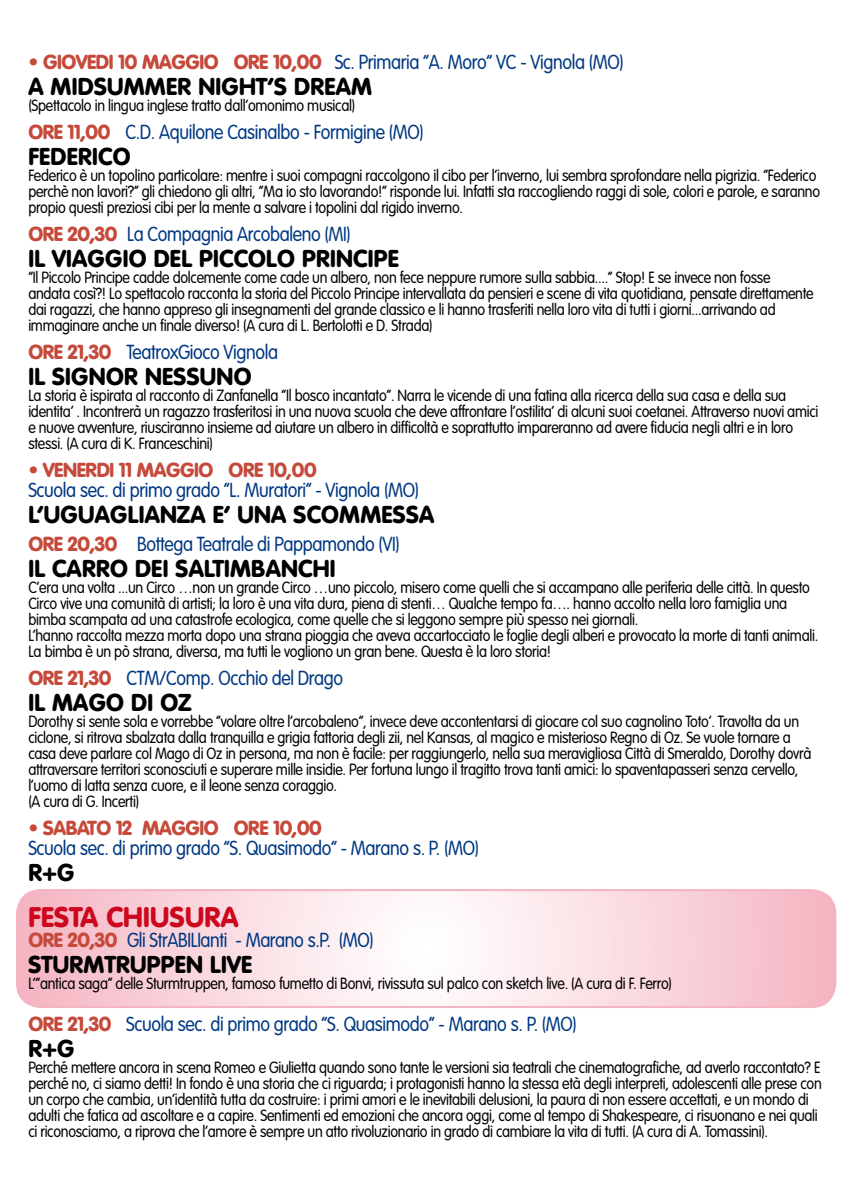
<style>
.page{position:relative;width:851px;height:1191px;background:#fff}
.page>*{position:absolute;margin:0;border:0;box-sizing:border-box;transform-origin:0 0}
.t1{font:900 28px "VAG Rounded";letter-spacing:.01em;color:#cd071e}
.t2{font:900 24px "VAG Rounded";letter-spacing:.01em;color:#000}
.t3{font:300 20px "VAG Rounded";letter-spacing:-.02em;color:#003882;scale:.9 1}
.t4{font:900 20px "VAG Rounded";letter-spacing:-.02em;color:#c54a3b}
.t5{font:300 16px/16px "VAG Rounded";letter-spacing:-.02em;color:#000;scale:.9 1}
.s1{font-weight:900;color:#c54a3b}
</style>
<div class="page">
<svg style="left:17px;top:890px;width:818px;height:117px"></svg>
<div style="left:16px;top:889px;width:820px;height:119px;border:2px solid #f4b4c2;border-radius:24px"></div>
<p class="t3" style="left:28px;top:51px;width:663px"><span class="s1">• GIOVEDI 10 MAGGIO ORE 10,00</span> Sc. Primaria “A. Moro” VC - Vignola (MO)</p>
<h2 class="t2" style="left:28px;top:72px;width:345px">A MIDSUMMER NIGHT’S DREAM</h2>
<p class="t5" style="left:28px;top:97px;width:364px">(Spettacolo in lingua inglese tratto dall’omonimo musical)</p>
<p class="t3" style="left:28px;top:121px;width:441px"><span class="s1">ORE 11,00</span> C.D. Aquilone Casinalbo - Formigine (MO)</p>
<h2 class="t2" style="left:28px;top:142px;width:104px">FEDERICO</h2>
<p class="t5" style="left:28px;top:167px;width:881px">Federico è un topolino particolare: mentre i suoi compagni raccolgono il cibo per l’inverno, lui sembra sprofondare nella pigrizia. “Federico perchè non lavori?” gli chiedono gli altri, “Ma io sto lavorando!” risponde lui. Infatti sta raccogliendo raggi di sole, colori e parole, e saranno propio questi preziosi cibi per la mente a salvare i topolini dal rigido inverno.</p>
<p class="t3" style="left:28px;top:223px;width:360px"><span class="s1">ORE 20,30</span> La Compagnia Arcobaleno (MI)</p>
<h2 class="t2" style="left:28px;top:244px;width:372px">IL VIAGGIO DEL PICCOLO PRINCIPE</h2>
<p class="t5" style="left:28px;top:269px;width:874px">“Il Piccolo Principe cadde dolcemente come cade un albero, non fece neppure rumore sulla sabbia....” Stop! E se invece non fosse andata così?! Lo spettacolo racconta la storia del Piccolo Principe intervallata da pensieri e scene di vita quotidiana, pensate direttamente dai ragazzi, che hanno appreso gli insegnamenti del grande classico e li hanno trasferiti nella loro vita di tutti i giorni...arrivando ad immaginare anche un finale diverso! (A cura di L. Bertolotti e D. Strada)</p>
<p class="t3" style="left:28px;top:341px;width:279px"><span class="s1">ORE 21,30</span> TeatroxGioco Vignola</p>
<h2 class="t2" style="left:28px;top:362px;width:224px">IL SIGNOR NESSUNO</h2>
<p class="t5" style="left:28px;top:387px;width:879px">La storia è ispirata al racconto di Zanfanella “Il bosco incantato”. Narra le vicende di una fatina alla ricerca della sua casa e della sua identita’ . Incontrerà un ragazzo trasferitosi in una nuova scuola che deve affrontare l’ostilita’ di alcuni suoi coetanei. Attraverso nuovi amici e nuove avventure, riusciranno insieme ad aiutare un albero in difficoltà e soprattutto impareranno ad avere fiducia negli altri e in loro stessi. (A cura di K. Franceschini)</p>
<p class="t4" style="left:28px;top:458px;width:290px">• VENERDI 11 MAGGIO ORE 10,00</p>
<p class="t3" style="left:28px;top:479px;width:435px">Scuola sec. di primo grado “L. Muratori” - Vignola (MO)</p>
<h2 class="t2" style="left:28px;top:500px;width:407px">L’UGUAGLIANZA E’ UNA SCOMMESSA</h2>
<p class="t3" style="left:28px;top:533px;width:414px"><span class="s1">ORE 20,30</span> Bottega Teatrale di Pappamondo (VI)</p>
<h2 class="t2" style="left:28px;top:554px;width:309px">IL CARRO DEI SALTIMBANCHI</h2>
<p class="t5" style="left:28px;top:579px;width:879px">C’era una volta ...un Circo …non un grande Circo …uno piccolo, misero come quelli che si accampano alle periferia delle città. In questo Circo vive una comunità di artisti; la loro è una vita dura, piena di stenti… Qualche tempo fa…. hanno accolto nella loro famiglia una bimba scampata ad una catastrofe ecologica, come quelle che si leggono sempre più spesso nei giornali.<br>L’hanno raccolta mezza morta dopo una strana pioggia che aveva accartocciato le foglie degli alberi e provocato la morte di tanti animali.<br>La bimba è un pò strana, diversa, ma tutti le vogliono un gran bene. Questa è la loro storia!</p>
<p class="t3" style="left:28px;top:667px;width:351px"><span class="s1">ORE 21,30</span> CTM/Comp. Occhio del Drago</p>
<h2 class="t2" style="left:28px;top:688px;width:164px">IL MAGO DI OZ</h2>
<p class="t5" style="left:28px;top:713px;width:871px">Dorothy si sente sola e vorrebbe “volare oltre l’arcobaleno”, invece deve accontentarsi di giocare col suo cagnolino Toto’. Travolta da un ciclone, si ritrova sbalzata dalla tranquilla e grigia fattoria degli zii, nel Kansas, al magico e misterioso Regno di Oz. Se vuole tornare a casa deve parlare col Mago di Oz in persona, ma non è facile: per raggiungerlo, nella sua meravigliosa Città di Smeraldo, Dorothy dovrà attraversare territori sconosciuti e superare mille insidie. Per fortuna lungo il tragitto trova tanti amici: lo spaventapasseri senza cervello, l’uomo di latta senza cuore, e il leone senza coraggio.<br>(A cura di G. Incerti)</p>
<p class="t4" style="left:28px;top:816px;width:295px">• SABATO 12 MAGGIO ORE 10,00</p>
<p class="t3" style="left:28px;top:837px;width:502px">Scuola sec. di primo grado “S. Quasimodo” - Marano s. P. (MO)</p>
<h2 class="t2" style="left:28px;top:858px;width:47px">R+G</h2>
<h1 class="t1" style="left:28px;top:900px;width:212px">FESTA CHIUSURA</h1>
<p class="t3" style="left:28px;top:929px;width:385px"><span class="s1">ORE 20,30</span> Gli StrABILIanti - Marano s.P. (MO)</p>
<h2 class="t2" style="left:28px;top:950px;width:225px">STURMTRUPPEN LIVE</h2>
<p class="t5" style="left:28px;top:975px;width:716px">L’”antica saga” delle Sturmtruppen, famoso fumetto di Bonvi, rivissuta sul palco con sketch live. (A cura di F. Ferro)</p>
<p class="t3" style="left:28px;top:1013px;width:611px"><span class="s1">ORE 21,30</span> Scuola sec. di primo grado “S. Quasimodo” - Marano s. P. (MO)</p>
<h2 class="t2" style="left:28px;top:1034px;width:47px">R+G</h2>
<p class="t5" style="left:28px;top:1059px;width:883px">Perché mettere ancora in scena Romeo e Giulietta quando sono tante le versioni sia teatrali che cinematografiche, ad averlo raccontato? E perché no, ci siamo detti! In fondo è una storia che ci riguarda; i protagonisti hanno la stessa età degli interpreti, adolescenti alle prese con un corpo che cambia, un’identità tutta da costruire: i primi amori e le inevitabili delusioni, la paura di non essere accettati, e un mondo di adulti che fatica ad ascoltare e a capire. Sentimenti ed emozioni che ancora oggi, come al tempo di Shakespeare, ci risuonano e nei quali ci riconosciamo, a riprova che l’amore è sempre un atto rivoluzionario in grado di cambiare la vita di tutti. (A cura di A. Tomassini).</p>
</div>
